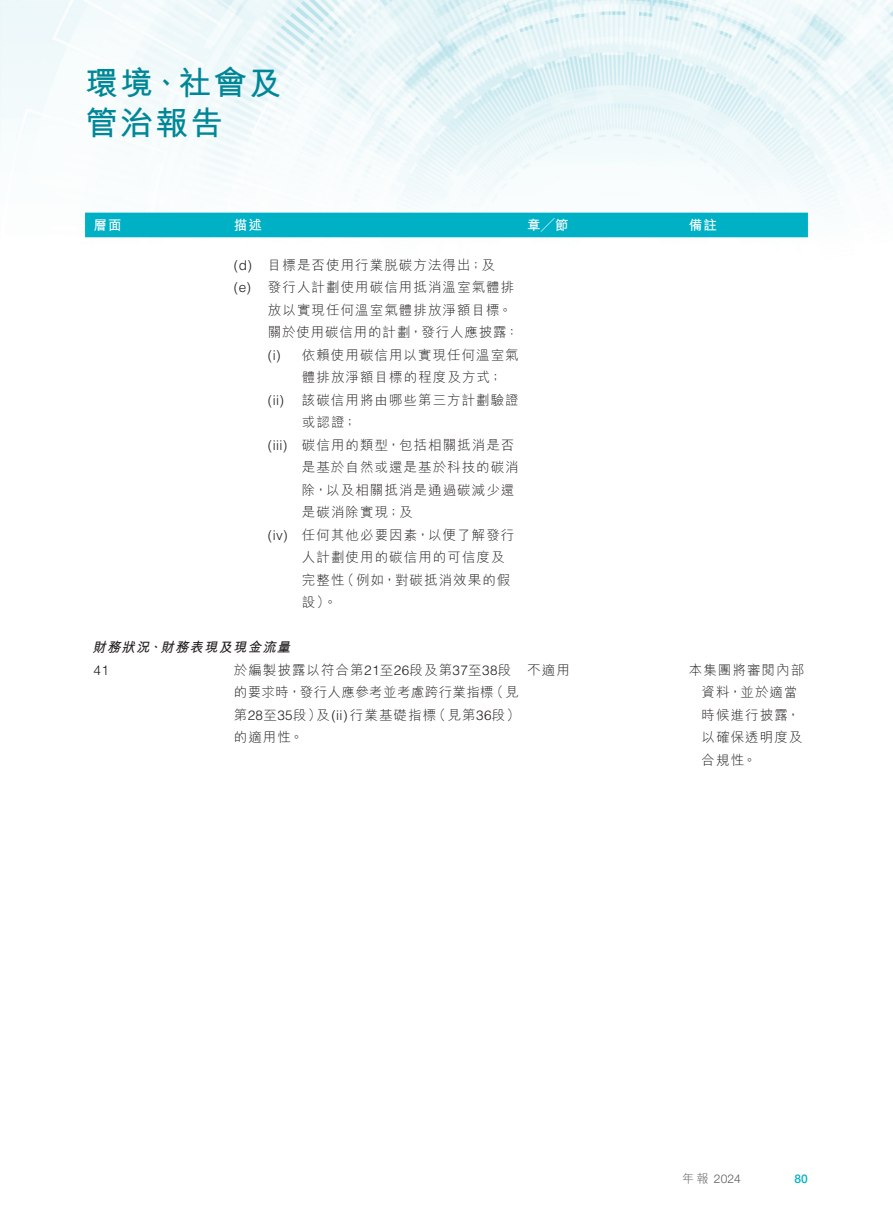
<style>
.page{position:relative;width:893px;height:1212px;background:#fff}
.page>*{position:absolute;margin:0;border:0;box-sizing:border-box;transform-origin:0 0}
.t1{font:700 33px/40px "M Hei HK";letter-spacing:.06em;color:#008797}
.t2{font:300 13.5px/22.5px "M Hei HK";letter-spacing:.08em;color:#231f20}
.t3{font:300 13.5px/22.5px "M Hei HK";letter-spacing:.03em;color:#231f20}
.t4{font:300 13.5px "Helvetica LT Std";letter-spacing:.03em;color:#231f20}
.t5{font:300 13.5px "M Hei HK";letter-spacing:.06em;color:#231f20}
.t6{font:italic 700 13.5px "M Hei HK";color:#231f20}
.t7{font:700 13.5px "M Hei HK";color:#fff}
.t8{font:300 12px "Helvetica Neue LT Pro";color:#57585a}
.t9{font:500 12px "Helvetica Neue LT Pro";color:#00b1c6}
.t10{font:300 12px "M Hei HK";color:#57585a}
.s1{font-family:"Helvetica LT Std"}
</style>
<div class="page">
<img style="left:0;top:0;width:893px;height:238px">
<div style="left:85px;top:213px;width:723px;height:24px;background:#00b1c6"></div>
<h1 class="t1" style="left:85px;top:60px;width:198px">環境、社會及管治報告</h1>
<p class="t7" style="left:94px;top:215px;width:30px">層面</p>
<p class="t7" style="left:234px;top:215px;width:30px">描述</p>
<p class="t7" style="left:527px;top:215px;width:43px">章╱節</p>
<p class="t4" style="left:234px;top:257px;width:19px">d( )</p>
<p class="t4" style="left:234px;top:279px;width:19px">e( )</p>
<p class="t2" style="left:268px;top:253px;width:229px">目標是否使用行業脫碳方法得出；及</p>
<p class="t2" style="left:268px;top:276px;width:248px">發行人計劃使用碳信用抵消溫室氣體排</p>
<p class="t2" style="left:268px;top:298px;width:245px">放以實現任何溫室氣體排放淨額目標。</p>
<p class="t5" style="left:268px;top:325px;width:252px">關於使用碳信用的計劃，發行人應披露：</p>
<p class="t2" style="left:302px;top:343px;width:218px">依賴使用碳信用以實現任何溫室氣</p>
<p class="t4" style="left:268px;top:347px;width:14px">i( )</p>
<p class="t4" style="left:268px;top:392px;width:18px">(ii)</p>
<p class="t4" style="left:268px;top:437px;width:21px">(iii)</p>
<p class="t4" style="left:268px;top:527px;width:21px">(iv)</p>
<p class="t2" style="left:302px;top:366px;width:218px">體排放淨額目標的程度及方式;該碳信用將由哪些第三方計劃驗證</p>
<p class="t2" style="left:302px;top:411px;width:214px">或認證;<br>碳信用的類型，包括相關抵消是否</p>
<p class="t2" style="left:302px;top:456px;width:218px">是基於自然或還是基於科技的碳消除，以及相關抵消是通過碳減少還是碳消除實現；及<br>任何其他必要因素，以便了解發行</p>
<p class="t2" style="left:341px;top:546px;width:171px;text-indent:-39px">人計劃使用的碳信用的可信度及（例如，對碳抵消效果的假</p>
<p class="t2" style="left:302px;top:568px;width:44px">完整性設 。(</p>
<p class="t6" style="left:160px;top:637px;width:135px">財務表現及現金流量</p>
<p class="t6" style="left:92px;top:637px;width:62px">財務狀況</p>
<p class="t6" style="left:148px;top:637px;width:19px">、</p>
<p class="t4" style="left:94px;top:662px;width:17px">41</p>
<p class="t2" style="left:234px;top:658px;width:279px">於編製披露以符合第<span class="s1">21</span>至<span class="s1">26</span>段及第<span class="s1">37</span>至<span class="s1">38</span>段</p>
<p class="t3" style="left:432px;top:681px;width:89px;text-indent:-199px">的要求時，發行人應參考並考慮跨行業指標<br>（見第<span class="s1">36</span>段(</p>
<p class="t2" style="left:490px;top:681px;width:30px">（見</p>
<p class="t2" style="left:234px;top:703px;width:89px">第<span class="s1">28</span>至<span class="s1">35</span>段）的適用性。</p>
<p class="t2" style="left:316px;top:703px;width:121px">及<span class="s1">( )i i</span> 行業基礎指標</p>
<p class="t2" style="left:527px;top:658px;width:44px">不適用</p>
<p class="t7" style="left:689px;top:215px;width:30px">備註</p>
<p class="t2" style="left:689px;top:658px;width:117px">本集團將審閱內部</p>
<p class="t2" style="left:702px;top:681px;width:102px">資料，並於適當時候進行披露，以確保透明度及合規性。</p>
<p class="t10" style="left:682px;top:1173px;width:28px">年報</p>
<p class="t8" style="left:714px;top:1171px;width:29px">2024</p>
<p class="t9" style="left:794px;top:1171px;width:15px">80</p>
</div>
